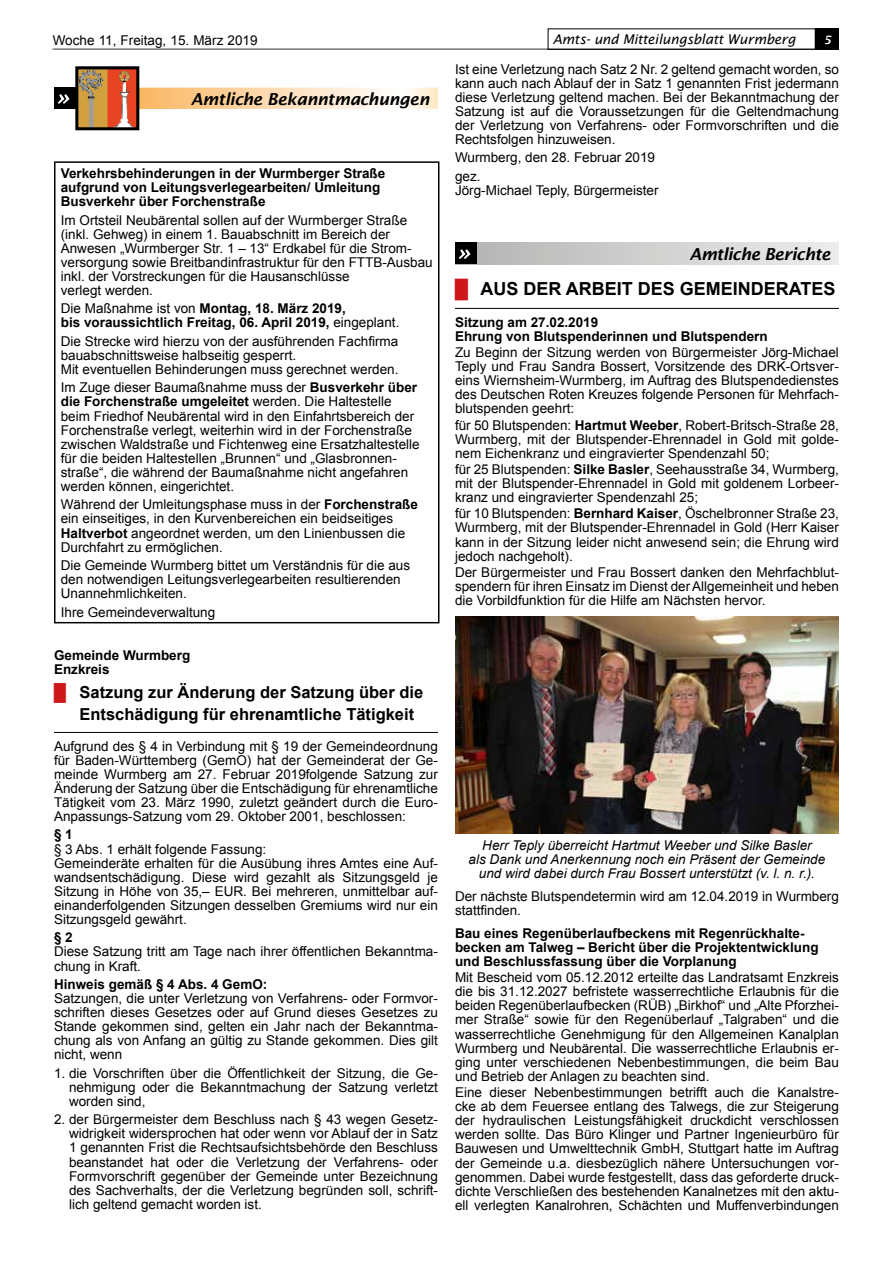
<style>
.page{position:relative;width:893px;height:1263px;background:#fff}
.page>*{position:absolute;margin:0;border:0;box-sizing:border-box;transform-origin:0 0}
.t1{font:22.5px "Arial";color:#000}
.t2{font:700 18px "Arial";color:#000}
.t3{font:18px "Arial";color:#000}
.t4{font:700 16.5px/21.6px "Arial";color:#000}
.t5{font:italic 600 16.5px "Lucida Sans";letter-spacing:-.02em;color:#000}
.t6{font:13.5px/14.1px "Arial";color:#000;text-align:justify}
.t7{font:700 13.5px/14.1px "Arial";color:#000}
.t8{font:italic 13.5px/14.1px "Arial";color:#000;text-align:center}
.t9{font:italic 13.5px "Lucida Sans";letter-spacing:-.01em;color:#000}
.t10{font:italic 600 11.55px "Lucida Sans";color:#fff}
.s1{font-weight:400}
.s2{font-weight:700}
.s3{font-family:"Times New Roman";font-weight:400;color:#cd171a}
</style>
<div class="page">
<hr style="left:52px;top:48px;width:787px;height:2px;background:#878787">
<div style="left:816px;top:28px;width:23px;height:22px;background:#000"></div>
<div style="left:548px;top:28px;width:268px;height:22px;border:1px solid #000"></div>
<hr style="left:54px;top:732px;width:384px;height:1px;background:#000">
<img style="left:79px;top:70px;width:56px;height:56px">
<div style="left:75px;top:66px;width:64px;height:64px;border:3px solid #000"></div>
<svg style="left:54px;top:88px;width:384px;height:21px;background:#e5c09a"></svg>
<hr style="left:54px;top:161px;width:385px;height:2px;background:#000">
<hr style="left:54px;top:163px;width:2px;height:459px;background:#000">
<hr style="left:438px;top:163px;width:1px;height:459px;background:#000">
<hr style="left:54px;top:622px;width:385px;height:1px;background:#000">
<hr style="left:455px;top:308px;width:384px;height:1px;background:#000">
<div style="left:455px;top:243px;width:384px;height:21px;background:linear-gradient(to right,#b3b3b2,#ececec)"></div>
<div style="left:455px;top:243px;width:21px;height:21px;background:#000"></div>
<svg style="left:459px;top:249px;width:12px;height:10px"></svg>
<img style="left:455px;top:616px;width:384px;height:217px">
<p class="t6" style="left:53px;top:33px;width:206px">Woche 11, Freitag, 15. März 2019</p>
<p class="t5" style="left:191px;top:89px;width:240px">Amtliche Bekanntmachungen</p>
<p class="t7" style="left:61px;top:167px;width:326px">Verkehrsbehinderungen in der Wurmberger Straße aufgrund von Leitungsverlegearbeiten/ Umleitung<br>Busverkehr über Forchenstraße</p>
<p class="t6" style="left:61px;top:213px;width:373px;text-align:left">Im Ortsteil Neubärental sollen auf der Wurmberger Straße (inkl. Gehweg) in einem 1. Bauabschnitt im Bereich der Anwesen „Wurmberger Str. 1 – 13“ Erdkabel für die Strom&shy;versorgung sowie Breitbandinfrastruktur für den FTTB-Ausbau inkl. der Vorstreckungen für die Hausanschlüsse<br>verlegt werden.</p>
<p class="t7" style="left:61px;top:302px;width:340px"><span class="s1">Die Maßnahme ist von</span> Montag, 18. März 2019,<br>bis voraussichtlich Freitag, 06. April 2019, <span class="s1">eingeplant.</span></p>
<p class="t6" style="left:61px;top:334px;width:339px;text-align:left">Die Strecke wird hierzu von der ausführenden Fachfirma bauabschnittsweise halbseitig gesperrt.<br>Mit eventuellen Behinderungen muss gerechnet werden.</p>
<p class="t6" style="left:61px;top:381px;width:360px;text-align:left">Im Zuge dieser Baumaßnahme muss der <span class="s2">Busverkehr über die Forchenstraße umgeleitet</span> werden. Die Haltestelle beim Friedhof Neubärental wird in den Einfahrtsbereich der Forchenstraße verlegt, weiterhin wird in der Forchenstraße zwischen Waldstraße und Fichtenweg eine Ersatzhaltestelle für die beiden Haltestellen „Brunnen“ und „Glasbronnen&shy;straße“, die während der Baumaßnahme nicht angefahren werden können, eingerichtet.</p>
<p class="t6" style="left:61px;top:498px;width:359px;text-align:left">Während der Umleitungsphase muss in der <span class="s2">Forchenstraße </span>ein einseitiges, in den Kurvenbereichen ein beidseitiges <span class="s2">Haltverbot</span> angeordnet werden, um den Linienbussen die Durchfahrt zu ermöglichen.</p>
<p class="t6" style="left:61px;top:558px;width:351px;text-align:left">Die Gemeinde Wurmberg bittet um Verständnis für die aus den notwendigen Leitungsverlegearbeiten resultierenden<br>Unannehmlichkeiten.</p>
<p class="t6" style="left:61px;top:605px;width:156px">Ihre Gemeindeverwaltung</p>
<p class="t7" style="left:54px;top:648px;width:138px">Gemeinde Wurmberg<br>Enzkreis</p>
<p class="t4" style="left:80px;top:682px;width:345px;text-indent:-25px"><span class="s3">█</span> Satzung zur Änderung der Satzung über die<br>Entschädigung für ehrenamtliche Tätigkeit</p>
<p class="t6" style="left:54px;top:739px;width:385px">Aufgrund des § 4 in Verbindung mit § 19 der Gemeindeordnung für Baden-Württemberg (GemO) hat der Gemeinderat der Ge&shy;meinde Wurmberg am 27. Februar 2019folgende Satzung zur Änderung der Satzung über die Entschädigung für ehrenamtliche Tätigkeit vom 23. März 1990, zuletzt geändert durch die Euro-Anpassungs-Satzung vom 29. Oktober 2001, beschlossen:</p>
<p class="t7" style="left:54px;top:828px;width:20px">§ 1</p>
<p class="t6" style="left:54px;top:842px;width:385px;text-align:left">§ 3 Abs. 1 erhält folgende Fassung:<br>Gemeinderäte erhalten für die Ausübung ihres Amtes eine Auf&shy;wandsentschädigung. Diese wird gezahlt als Sitzungsgeld je Sitzung in Höhe von 35,– EUR. Bei mehreren, unmittelbar auf&shy;einanderfolgenden Sitzungen desselben Gremiums wird nur ein Sitzungsgeld gewährt.</p>
<p class="t7" style="left:54px;top:931px;width:20px">§ 2</p>
<p class="t6" style="left:54px;top:945px;width:385px">Diese Satzung tritt am Tage nach ihrer öffentlichen Bekanntma&shy;chung in Kraft.</p>
<p class="t7" style="left:54px;top:977px;width:215px">Hinweis gemäß § 4 Abs. 4 GemO:</p>
<p class="t6" style="left:54px;top:991px;width:385px">Satzungen, die unter Verletzung von Verfahrens- oder Formvor&shy;schriften dieses Gesetzes oder auf Grund dieses Gesetzes zu Stande gekommen sind, gelten ein Jahr nach der Bekanntma&shy;chung als von Anfang an gültig zu Stande gekommen. Dies gilt nicht, wenn</p>
<p class="t6" style="left:69px;top:1066px;width:370px;text-indent:-15px">1. die Vorschriften über die Öffentlichkeit der Sitzung, die Ge&shy;nehmigung oder die Bekanntmachung der Satzung verletzt worden sind,</p>
<p class="t6" style="left:69px;top:1112px;width:370px;text-indent:-15px">2. der Bürgermeister dem Beschluss nach § 43 wegen Gesetz&shy;widrigkeit widersprochen hat oder wenn vor Ablauf der in Satz 1 genannten Frist die Rechtsaufsichtsbehörde den Beschluss beanstandet hat oder die Verletzung der Verfahrens- oder Formvorschrift gegenüber der Gemeinde unter Bezeichnung des Sachverhalts, der die Verletzung begründen soll, schrift&shy;lich geltend gemacht worden ist.</p>
<p class="t6" style="left:313px;top:259px;width:71px">Nummer 11</p>
<h2 class="t3" style="left:313px;top:336px;width:95px">Nummer 11</h2>
<p class="t9" style="left:553px;top:31px;width:245px">Amts- und Mitteilungsblatt Wurmberg</p>
<p class="t10" style="left:823px;top:33px;width:9px">5</p>
<p class="t6" style="left:455px;top:62px;width:385px">Ist eine Verletzung nach Satz 2 Nr. 2 geltend gemacht worden, so kann auch nach Ablauf der in Satz 1 genannten Frist jedermann diese Verletzung geltend machen. Bei der Bekanntmachung der Satzung ist auf die Voraussetzungen für die Geltendmachung der Verletzung von Verfahrens- oder Formvorschriften und die Rechtsfolgen hinzuweisen.</p>
<p class="t6" style="left:455px;top:149px;width:202px;line-height:18.3px">Wurmberg, den 28. Februar 2019 gez.</p>
<p class="t6" style="left:455px;top:183px;width:205px">Jörg-Michael Teply, Bürgermeister</p>
<h1 class="t1" style="left:722px;top:104px;width:117px">Nummer 11</h1>
<p class="t5" style="left:689px;top:244px;width:143px">Amtliche Berichte</p>
<h2 class="t2" style="left:455px;top:277px;width:382px"><span class="s3">█</span> AUS DER ARBEIT DES GEMEINDERATES</h2>
<p class="t7" style="left:455px;top:315px;width:314px">Sitzung am 27.02.2019<br>Ehrung von Blutspenderinnen und Blutspendern</p>
<p class="t6" style="left:455px;top:345px;width:385px">Zu Beginn der Sitzung werden von Bürgermeister Jörg-Michael Teply und Frau Sandra Bossert, Vorsitzende des DRK-Ortsver&shy;eins Wiernsheim-Wurmberg, im Auftrag des Blutspendedienstes des Deutschen Roten Kreuzes folgende Personen für Mehrfach&shy;blutspenden geehrt:</p>
<p class="t6" style="left:455px;top:418px;width:385px">für 50 Blutspenden: <span class="s2">Hartmut Weeber</span>, Robert-Britsch-Straße 28, Wurmberg, mit der Blutspender-Ehrennadel in Gold mit golde&shy;nem Eichenkranz und eingravierter Spendenzahl 50;</p>
<p class="t6" style="left:455px;top:462px;width:385px">für 25 Blutspenden: <span class="s2">Silke Basler</span>, Seehausstraße 34, Wurmberg, mit der Blutspender-Ehrennadel in Gold mit goldenem Lorbeer&shy;kranz und eingravierter Spendenzahl 25;</p>
<p class="t6" style="left:455px;top:507px;width:385px">für 10 Blutspenden: <span class="s2">Bernhard Kaiser</span>, Öschelbronner Straße 23, Wurmberg, mit der Blutspender-Ehrennadel in Gold (Herr Kaiser kann in der Sitzung leider nicht anwesend sein; die Ehrung wird jedoch nachgeholt).</p>
<p class="t6" style="left:455px;top:565px;width:385px">Der Bürgermeister und Frau Bossert danken den Mehrfachblut&shy;spendern für ihren Einsatz im Dienst der Allgemeinheit und heben die Vorbildfunktion für die Hilfe am Nächsten hervor.</p>
<p class="t8" style="left:469px;top:839px;width:358px">Herr Teply überreicht Hartmut Weeber und Silke Basler<br>als Dank und Anerkennung noch ein Präsent der Gemeinde und wird dabei durch Frau Bossert unterstützt (v. l. n. r.).</p>
<p class="t6" style="left:455px;top:889px;width:385px">Der nächste Blutspendetermin wird am 12.04.2019 in Wurmberg stattfinden.</p>
<p class="t7" style="left:455px;top:926px;width:365px">Bau eines Regenüberlaufbeckens mit Regenrückhalte&shy;becken am Talweg – Bericht über die Projektentwicklung und Beschlussfassung über die Vorplanung</p>
<p class="t6" style="left:455px;top:970px;width:385px">Mit Bescheid vom 05.12.2012 erteilte das Landratsamt Enzkreis die bis 31.12.2027 befristete wasserrechtliche Erlaubnis für die beiden Regenüberlaufbecken (RÜB) „Birkhof“ und „Alte Pforzhei&shy;mer Straße“ sowie für den Regenüberlauf „Talgraben“ und die wasserrechtliche Genehmigung für den Allgemeinen Kanalplan Wurmberg und Neubärental. Die wasserrechtliche Erlaubnis er&shy;ging unter verschiedenen Nebenbestimmungen, die beim Bau und Betrieb der Anlagen zu beachten sind.</p>
<p class="t6" style="left:455px;top:1085px;width:385px">Eine dieser Nebenbestimmungen betrifft auch die Kanalstre&shy;cke ab dem Feuersee entlang des Talwegs, die zur Steigerung der hydraulischen Leistungsfähigkeit druckdicht verschlossen werden sollte. Das Büro Klinger und Partner Ingenieurbüro für Bauwesen und Umwelttechnik GmbH, Stuttgart hatte im Auftrag der Gemeinde u.a. diesbezüglich nähere Untersuchungen vor&shy;genommen. Dabei wurde festgestellt, dass das geforderte druck&shy;dichte Verschließen des bestehenden Kanalnetzes mit den aktu&shy;ell verlegten Kanalrohren, Schächten und Muffenverbindungen</p>
</div>
